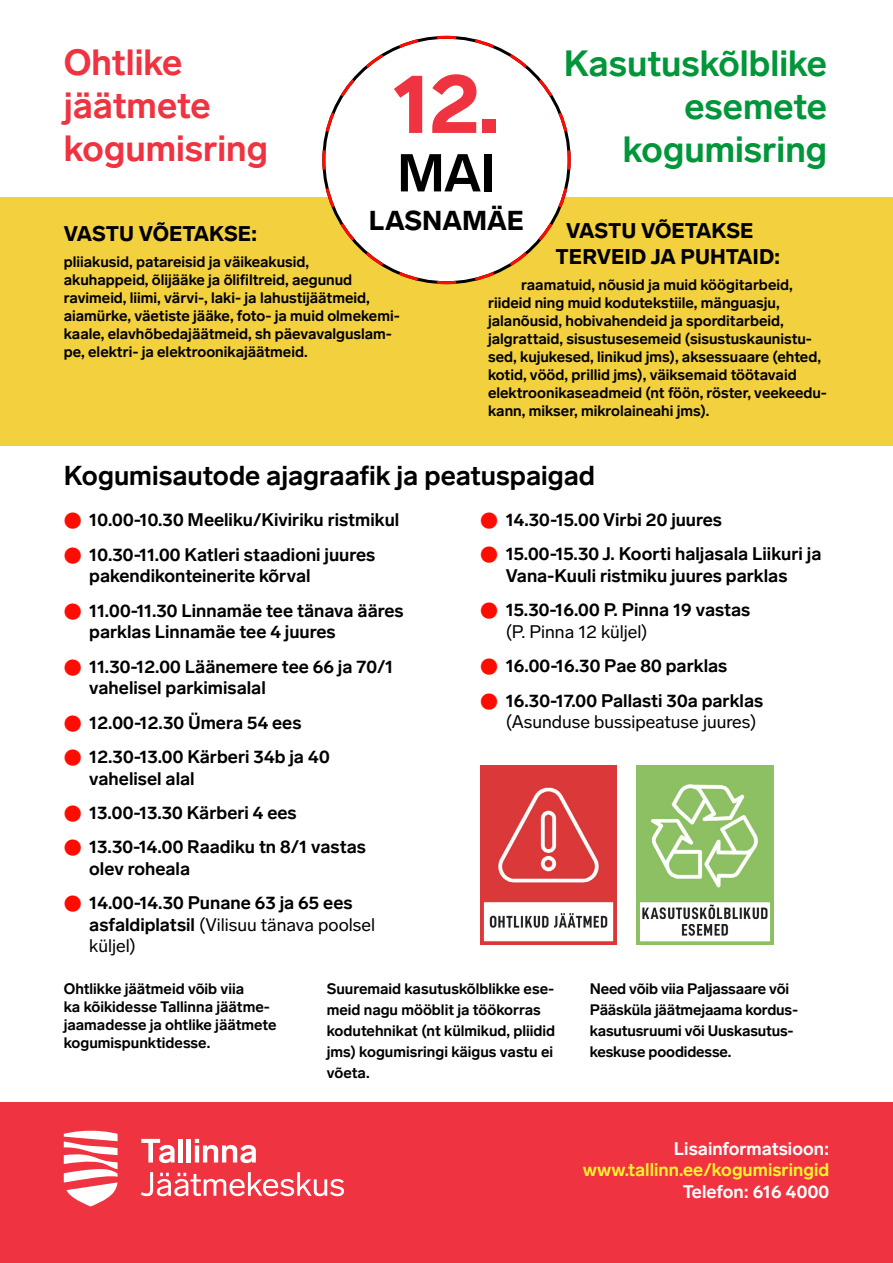
<style>
.page{position:relative;width:893px;height:1263px;background:#fff}
.page>*{position:absolute;margin:0;border:0;box-sizing:border-box;transform-origin:0 0}
.t1{font:900 84px "Lab Grotesque";color:#ef3340}
.t2{font:700 52.5px "Lab Grotesque";color:#000}
.t3{font:700 36px/43.2px "Lab Grotesque";color:#009639;text-align:right}
.t4{font:700 36px/43.2px "Lab Grotesque";color:#ef3340}
.t5{font:700 27px "Lab Grotesque";color:#000}
.t6{font:900 27px "Lab Grotesque";color:#000}
.t7{font:900 21px/25.2px "Lab Grotesque";color:#000}
.t8{font:700 18px/21.6px "Lab Grotesque";color:#000}
.t9{font:700 18px "Lab Grotesque";color:#fff}
.t10{font:700 18px "Lab Grotesque";color:#fff32e}
.t11{font:700 15px/18px "Lab Grotesque";color:#000}
.s1{font-family:"Core Sans N";font-weight:900;color:#ff0c01}
.s2{font-weight:400}
</style>
<div class="page">
<div style="left:0;top:198px;width:893px;height:248px;background:#f3d03e"></div>
<svg style="left:321px;top:35px;width:251px;height:250px"></svg>
<div style="left:0;top:1102px;width:893px;height:161px;background:#ef3340"></div>
<svg style="left:64px;top:1131px;width:54px;height:75px"></svg>
<svg style="left:141px;top:1139px;width:34px;height:24px"></svg>
<div style="left:178px;top:1139px;width:5px;height:23px;background:#fff"></div>
<hr style="left:187px;top:1139px;width:4px;height:23px;background:#fff">
<svg style="left:195px;top:1139px;width:61px;height:24px"></svg>
<svg style="left:141px;top:1172px;width:203px;height:24px"></svg>
<img style="left:481px;top:766px;width:136px;height:178px">
<img style="left:637px;top:765px;width:136px;height:179px">
<h3 class="t4" style="left:64px;top:41px;width:206px">Ohtlike jäätmete kogumisring</h3>
<h3 class="t3" style="left:564px;top:42px;width:265px">Kasutuskõlblike esemete kogumisring</h3>
<h1 class="t1" style="left:393px;top:54px;width:108px">12.</h1>
<h2 class="t2" style="left:397px;top:142px;width:100px">MAI</h2>
<h3 class="t6" style="left:369px;top:205px;width:157px">LASNAMÄE</h3>
<h3 class="t7" style="left:556px;top:219px;width:226px;text-indent:10px">VASTU VÕETAKSE<br>TERVEID JA PUHTAID:</h3>
<p class="t11" style="left:488px;top:276px;width:341px;text-indent:33px">raamatuid, nõusid ja muid köögitarbeid, riideid ning muid kodutekstiile, mänguasju, jalanõusid, hobivahendeid ja sporditarbeid, jalgrattaid, sisustusesemeid (sisustuskaunistu&shy;sed, kujukesed, linikud jms), aksessuaare (ehted, kotid, vööd, prillid jms), väiksemaid töötavaid elektroonikaseadmeid (nt föön, röster, veekeedu&shy;kann, mikser, mikrolaineahi jms).</p>
<h3 class="t7" style="left:64px;top:221px;width:195px">VASTU VÕETAKSE:</h3>
<p class="t11" style="left:64px;top:253px;width:338px">pliiakusid, patareisid ja väikeakusid,<br>akuhappeid, õlijääke ja õlifiltreid, aegunud ravimeid, liimi, värvi-, laki- ja lahustijäätmeid, aiamürke, väetiste jääke, foto- ja muid olmekemi&shy;kaale, elavhõbedajäätmeid, sh päevavalguslam&shy;pe, elektri- ja elektroonikajäätmeid.</p>
<h3 class="t5" style="left:64px;top:460px;width:533px">Kogumisautode ajagraafik ja peatuspaigad</h3>
<p class="t8" style="left:64px;top:509px;width:337px"><span class="s1">●</span> 10.00-10.30 Meeliku/Kiviriku ristmikul</p>
<p class="t8" style="left:89px;top:544px;width:288px;text-indent:-26px"><span class="s1">●</span> 10.30-11.00 Katleri staadioni juures pakendikonteinerite kõrval</p>
<p class="t8" style="left:89px;top:600px;width:316px;text-indent:-26px"><span class="s1">●</span> 11.00-11.30 Linnamäe tee tänava ääres parklas Linnamäe tee 4 juures</p>
<p class="t8" style="left:89px;top:656px;width:306px;text-indent:-26px"><span class="s1">●</span> 11.30-12.00 Läänemere tee 66 ja 70/1 vahelisel parkimisalal</p>
<p class="t8" style="left:64px;top:712px;width:239px"><span class="s1">●</span> 12.00-12.30 Ümera 54 ees</p>
<p class="t8" style="left:89px;top:746px;width:242px;text-indent:-26px"><span class="s1">●</span> 12.30-13.00 Kärberi 34b ja 40 vahelisel alal</p>
<p class="t8" style="left:64px;top:802px;width:235px"><span class="s1">●</span> 13.00-13.30 Kärberi 4 ees</p>
<p class="t8" style="left:89px;top:836px;width:278px;text-indent:-26px"><span class="s1">●</span> 13.30-14.00 Raadiku tn 8/1 vastas olev roheala</p>
<p class="t8" style="left:89px;top:892px;width:287px;text-indent:-26px"><span class="s1">●</span> 14.00-14.30 Punane 63 ja 65 ees asfaldiplatsil <span class="s2">(Vilisuu tänava poolsel küljel)</span></p>
<p class="t8" style="left:480px;top:509px;width:243px"><span class="s1">●</span> 14.30-15.00 Virbi 20 juures</p>
<p class="t8" style="left:480px;top:543px;width:343px;text-align:center"><span class="s1">●</span> 15.00-15.30 J. Koorti haljasala Liikuri ja<br>Vana-Kuuli ristmiku juures parklas</p>
<p class="t8" style="left:506px;top:599px;width:246px;text-indent:-26px"><span class="s1">●</span> 15.30-16.00 P. Pinna 19 vastas <span class="s2">(P. Pinna 12 küljel)</span></p>
<p class="t8" style="left:480px;top:655px;width:249px"><span class="s1">●</span> 16.00-16.30 Pae 80 parklas</p>
<p class="t8" style="left:506px;top:690px;width:259px;text-indent:-26px"><span class="s1">●</span> 16.30-17.00 Pallasti 30a parklas <span class="s2">(Asunduse bussipeatuse juures)</span></p>
<p class="t11" style="left:64px;top:980px;width:214px">Ohtlikke jäätmeid võib viia<br>ka kõikidesse Tallinna jäätme&shy;jaamadesse ja ohtlike jäätmete kogumispunktidesse.</p>
<p class="t11" style="left:327px;top:978px;width:230px;line-height:21px">Suuremaid kasutuskõlblikke ese&shy;meid nagu mööblit ja töökorras kodutehnikat (nt külmikud, pliidid jms) kogumisringi käigus vastu ei võeta.</p>
<p class="t11" style="left:590px;top:978px;width:210px;line-height:21px">Need võib viia Paljassaare või<br>Pääsküla jäätmejaama kordus&shy;kasutusruumi või Uuskasutus&shy;keskuse poodidesse.</p>
<p class="t9" style="left:674px;top:1138px;width:157px">Lisainformatsioon:</p>
<p class="t10" style="left:583px;top:1159px;width:248px">www.tallinn.ee/kogumisringid</p>
<p class="t9" style="left:683px;top:1181px;width:148px">Telefon: 616 4000</p>
</div>
